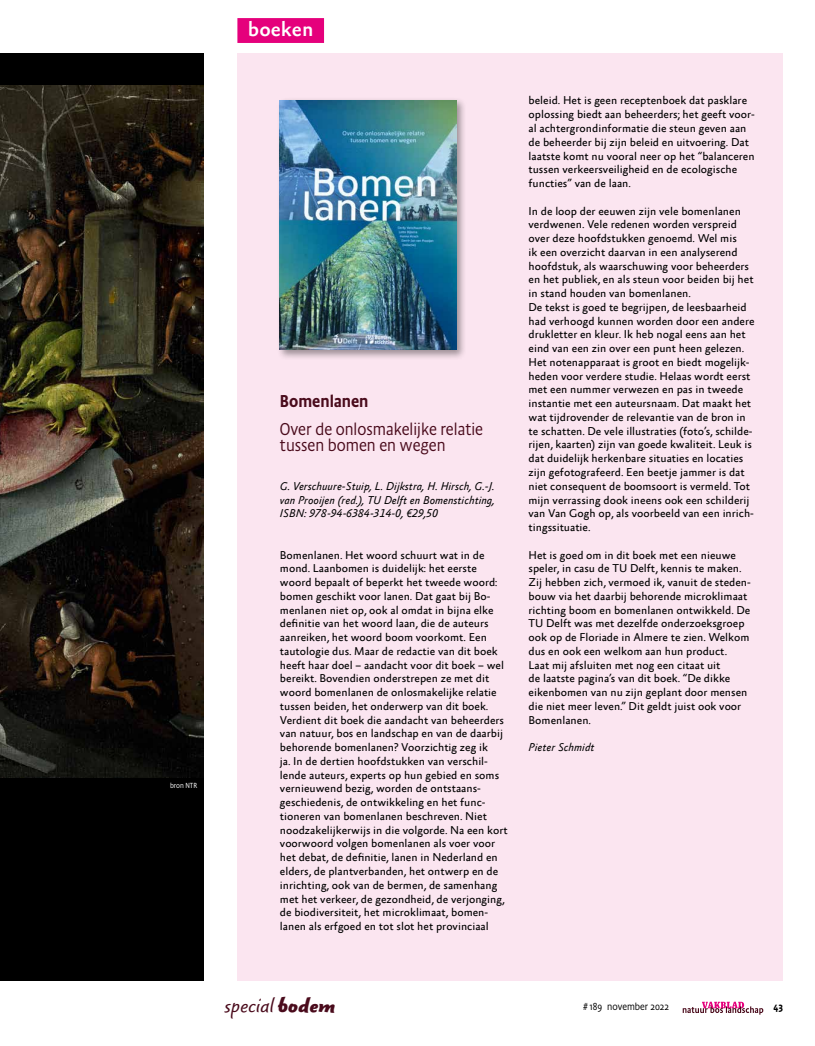
<style>
.page{position:relative;width:815px;height:1046px;background:#fff}
.page>*{position:absolute;margin:0;border:0;box-sizing:border-box;transform-origin:0 0}
.t1{font:500 21px "Absara Sans Offc Pro";color:#fff}
.t2{font:300 17.5px/16.2px "Absara Sans Headline Pro";color:#4a0b1c}
.t3{font:500 17.5px "Absara Sans Headline Pro";color:#4a0b1c}
.t4{font:600 16.25px "Fresco Script Sans TT";color:#4a0b1c}
.t5{font:11.5px/13.8px "Absara Sans Offc Pro";color:#000}
.t6{font:italic 11.5px/13.8px "Absara Sans Offc Pro";color:#000;text-align:justify}
.t7{font:300 10.38px "Absara Sans Headline Pro";color:#000}
.t8{font:500 10.38px "Absara Sans Headline Pro";color:#000}
.t9{font:300 7.5px "Absara Sans Headline Pro";color:#fff}
.s1{font-weight:900}
</style>
<div class="page">
<div style="left:0;top:53px;width:203px;height:927px;background:#000"></div>
<div style="left:237px;top:53px;width:546px;height:927px;background:#fbe5f0"></div>
<div style="left:277px;top:97px;width:190px;height:263px;background:#000;opacity:.38"></div>
<img style="left:280px;top:100px;width:176px;height:249px">
<img style="left:0;top:85px;width:203px;height:692px">
<svg style="left:683px;top:1001px;width:80px;height:13px"></svg>
<div style="left:237px;top:18px;width:87px;height:25px;background:#e5007c"></div>
<p class="t9" style="left:170px;top:781px;width:29px">bron NTR</p>
<h1 class="t1" style="left:248px;top:18px;width:67px">boeken</h1>
<h2 class="t3" style="left:280px;top:390px;width:90px">Bomenlanen</h2>
<h2 class="t2" style="left:280px;top:420px;width:205px">Over de onlosmakelijke relatie tussen bomen en wegen</h2>
<p class="t6" style="left:280px;top:479px;width:216px">G. Verschuure-Stuip, L. Dijkstra, H. Hirsch, G.-J. van Prooijen (red.), TU Delft en Bomenstichting, ISBN: 978-94-6384-314-0, €29,50</p>
<p class="t5" style="left:280px;top:548px;width:229px">Bomenlanen. Het woord schuurt wat in de mond. Laanbomen is duidelijk: het eerste woord bepaalt of beperkt het tweede woord: bomen geschikt voor lanen. Dat gaat bij Bo&shy;menlanen niet op, ook al omdat in bijna elke definitie van het woord laan, die de auteurs aanreiken, het woord boom voorkomt. Een tautologie dus. Maar de redactie van dit boek heeft haar doel – aandacht voor dit boek – wel bereikt. Bovendien onderstrepen ze met dit woord bomenlanen de onlosmakelijke relatie tussen beiden, het onderwerp van dit boek.<br>Verdient dit boek die aandacht van beheerders van natuur, bos en landschap en van de daarbij behorende bomenlanen? Voorzichtig zeg ik<br>ja. In de dertien hoofdstukken van verschil&shy;lende auteurs, experts op hun gebied en soms vernieuwend bezig, worden de ontstaans&shy;geschiedenis, de ontwikkeling en het func&shy;tioneren van bomenlanen beschreven. Niet noodzakelijkerwijs in die volgorde. Na een kort voorwoord volgen bomenlanen als voer voor het debat, de definitie, lanen in Nederland en elders, de plantverbanden, het ontwerp en de inrichting, ook van de bermen, de samenhang met het verkeer, de gezondheid, de verjonging, de biodiversiteit, het microklimaat, bomen&shy;lanen als erfgoed en tot slot het provinciaal</p>
<p class="t5" style="left:529px;top:94px;width:228px">beleid. Het is geen receptenboek dat pasklare oplossing biedt aan beheerders; het geeft voor&shy;al achtergrondinformatie die steun geven aan de beheerder bij zijn beleid en uitvoering. Dat laatste komt nu vooral neer op het “balanceren tussen verkeersveiligheid en de ecologische functies” van de laan.</p>
<p class="t5" style="left:529px;top:204px;width:228px">In de loop der eeuwen zijn vele bomenlanen verdwenen. Vele redenen worden verspreid over deze hoofdstukken genoemd. Wel mis<br>ik een overzicht daarvan in een analyserend hoofdstuk, als waarschuwing voor beheerders en het publiek, en als steun voor beiden bij het in stand houden van bomenlanen.<br>De tekst is goed te begrijpen, de leesbaarheid had verhoogd kunnen worden door een andere drukletter en kleur. Ik heb nogal eens aan het eind van een zin over een punt heen gelezen.<br>Het notenapparaat is groot en biedt mogelijk&shy;heden voor verdere studie. Helaas wordt eerst met een nummer verwezen en pas in tweede instantie met een auteursnaam. Dat maakt het wat tijdrovender de relevantie van de bron in te schatten. De vele illustraties (foto’s, schilde&shy;rijen, kaarten) zijn van goede kwaliteit. Leuk is dat duidelijk herkenbare situaties en locaties zijn gefotografeerd. Een beetje jammer is dat niet consequent de boomsoort is vermeld. Tot mijn verrassing dook ineens ook een schilderij van Van Gogh op, als voorbeeld van een inrich&shy;tingssituatie.</p>
<p class="t5" style="left:529px;top:548px;width:224px">Het is goed om in dit boek met een nieuwe speler, in casu de TU Delft, kennis te maken.<br>Zij hebben zich, vermoed ik, vanuit de steden&shy;bouw via het daarbij behorende microklimaat richting boom en bomenlanen ontwikkeld. De TU Delft was met dezelfde onderzoeksgroep ook op de Floriade in Almere te zien. Welkom dus en ook een welkom aan hun product.<br>Laat mij afsluiten met nog een citaat uit<br>de laatste pagina’s van dit boek. “De dikke eikenbomen van nu zijn geplant door mensen die niet meer leven.” Dit geldt juist ook voor Bomenlanen.</p>
<p class="t6" style="left:529px;top:741px;width:67px">Pieter Schmidt</p>
<h3 class="t4" style="left:224px;top:996px;width:113px">special <span class="s1">bodem</span></h3>
<p class="t7" style="left:583px;top:999px;width:87px"># 189 november 2022</p>
<p class="t8" style="left:774px;top:999px;width:11px">43</p>
</div>
